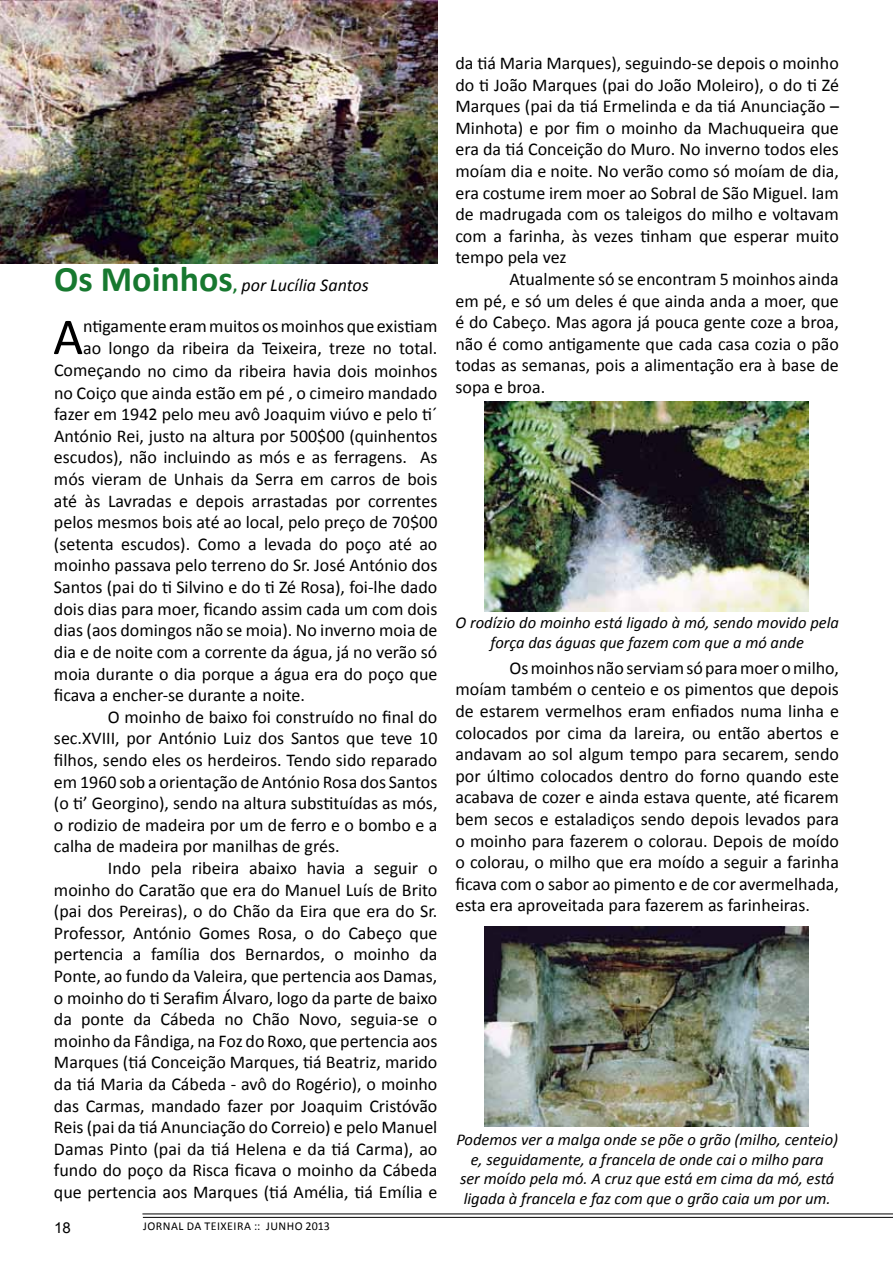
<style>
.page{position:relative;width:893px;height:1263px;background:#fff}
.page>*{position:absolute;margin:0;border:0;box-sizing:border-box;transform-origin:0 0}
.t1{font:52.05px "Calibri";color:#000}
.t2{font:18px/21.6px "Calibri";color:#000;text-align:justify}
.t3{font:italic 18px "Calibri";color:#000}
.t4{font:italic 16.5px/19.8px "Calibri";color:#000;text-align:center}
.t5{font:15px "Arial";color:#000}
.t6{font:12px "Calibri";letter-spacing:.04em;color:#000}
.s1{font-weight:700;font-style:normal;font-size:36px;color:#17782f}
.s2{font-weight:700;font-style:normal;color:#17782f}
</style>
<div class="page">
<hr style="left:142px;top:1213px;width:751px;height:1px;background:#000">
<hr style="left:143px;top:1217px;width:750px;height:1px;background:#000">
<img style="left:0;top:0;width:437px;height:264px">
<img style="left:485px;top:402px;width:323px;height:209px">
<img style="left:485px;top:926px;width:323px;height:201px">
<p class="t3" style="left:54px;top:272px;width:316px"><span class="s1">Os Moinhos</span><span class="s2">,</span> por Lucília Santos</p>
<h1 class="t1" style="left:53px;top:304px;width:30px">A</h1>
<p class="t2" style="left:83px;top:316px;width:356px">ntigamente eram muitos os moinhos que existiam</p>
<p class="t2" style="left:83px;top:337px;width:356px">ao longo da ribeira da Teixeira, treze no total.</p>
<p class="t2" style="left:54px;top:360px;width:385px">Começando no cimo da ribeira havia dois moinhos</p>
<p class="t2" style="left:54px;top:382px;width:385px">no Coiço que ainda estão em pé , o cimeiro mandado</p>
<p class="t2" style="left:54px;top:404px;width:385px">fazer em 1942 pelo meu avô Joaquim viúvo e pelo ti´</p>
<p class="t2" style="left:54px;top:425px;width:385px">António Rei, justo na altura por 500$00 (quinhentos</p>
<p class="t2" style="left:54px;top:447px;width:385px">escudos), não incluindo as mós e as ferragens. As</p>
<p class="t2" style="left:54px;top:468px;width:385px">mós vieram de Unhais da Serra em carros de bois</p>
<p class="t2" style="left:54px;top:490px;width:385px">até às Lavradas e depois arrastadas por correntes</p>
<p class="t2" style="left:54px;top:512px;width:385px">pelos mesmos bois até ao local, pelo preço de 70$00</p>
<p class="t2" style="left:54px;top:533px;width:385px">(setenta escudos). Como a levada do poço até ao</p>
<p class="t2" style="left:54px;top:555px;width:385px">moinho passava pelo terreno do Sr. José António dos</p>
<p class="t2" style="left:54px;top:576px;width:385px">Santos (pai do ti Silvino e do ti Zé Rosa), foi-lhe dado</p>
<p class="t2" style="left:54px;top:598px;width:385px">dois dias para moer, ficando assim cada um com dois</p>
<p class="t2" style="left:54px;top:620px;width:385px">dias (aos domingos não se moia). No inverno moia de</p>
<p class="t2" style="left:54px;top:641px;width:385px">dia e de noite com a corrente da água, já no verão só</p>
<p class="t2" style="left:54px;top:663px;width:385px">moia durante o dia porque a água era do poço que</p>
<p class="t2" style="left:54px;top:684px;width:253px">ficava a encher-se durante a noite.</p>
<p class="t2" style="left:108px;top:706px;width:331px">O moinho de baixo foi construído no final do</p>
<p class="t2" style="left:54px;top:728px;width:385px">sec.XVIII, por António Luiz dos Santos que teve 10</p>
<p class="t2" style="left:54px;top:749px;width:385px">filhos, sendo eles os herdeiros. Tendo sido reparado</p>
<p class="t2" style="left:54px;top:771px;width:385px">em 1960 sob a orientação de António Rosa dos Santos</p>
<p class="t2" style="left:54px;top:792px;width:385px">(o ti’ Georgino), sendo na altura substituídas as mós,</p>
<p class="t2" style="left:54px;top:814px;width:385px">o rodizio de madeira por um de ferro e o bombo e a</p>
<p class="t2" style="left:54px;top:836px;width:287px">calha de madeira por manilhas de grés.</p>
<p class="t2" style="left:54px;top:857px;width:30px">I</p>
<p class="t2" style="left:54px;top:857px;width:385px;text-indent:59px">ndo pela ribeira abaixo havia a seguir o moinho do Caratão que era do Manuel Luís de Brito (pai dos Pereiras), o do Chão da Eira que era do Sr.<br>Professor, António Gomes Rosa, o do Cabeço que pertencia a família dos Bernardos, o moinho da Ponte, ao fundo da Valeira, que pertencia aos Damas, o moinho do ti Serafim Álvaro, logo da parte de baixo da ponte da Cábeda no Chão N ovo, seguia-se o moinho da Fândiga, na Foz do Roxo, que pertencia aos Marques (tiá Conceição Marques, tiá Beatriz, marido da tiá Maria da Cábeda - avô do Rogério), o moinho das Carmas, mandado fazer por Joaquim Cristóvão Reis (pai da tiá Anunciação do Correio) e pelo Manuel Damas Pinto (pai da tiá Helena e da tiá Carma), ao fundo do poço da Risca ficava o moinho da Cábeda que pertencia aos Marques (tiá Amélia, tiá Emília e</p>
<p class="t5" style="left:54px;top:1218px;width:18px">18</p>
<p class="t6" style="left:143px;top:1218px;width:188px">Jornal da Teixeira :: JUN HO 2013</p>
<p class="t2" style="left:455px;top:52px;width:385px;text-align:left">da tiá Maria Marques), seguindo-se depois o moinho do ti João Marques (pai do João Moleiro), o do ti Zé Marques (pai da tiá Ermelinda e da tiá Anunciação – Minhota) e por fim o moinho da Machuqueira que era da tiá Conceição do Muro. No inverno todos eles moíam dia e noite. No verão como só moíam de dia, era costume irem moer ao Sobral de São Miguel. Iam de madrugada com os taleigos do milho e voltavam com a farinha, às vezes tinham que esperar muito tempo pela vez<br>A</p>
<p class="t2" style="left:455px;top:268px;width:385px;text-indent:64px">tualmente só se encontram 5 moinhos ainda em pé, e só um deles é que ainda anda a moer, que é do Cabeço. Mas agora já pouca gente coze a broa, não é como antigamente que cada casa cozia o pão todas as semanas, pois a alimentação era à base de sopa e broa.</p>
<p class="t4" style="left:455px;top:612px;width:385px">O rodízio do moinho está ligado à mó, sendo movido pela força das águas que fazem com que a mó ande</p>
<p class="t2" style="left:455px;top:657px;width:385px;text-indent:66px">s moinhos não serviam só para moer o milho, moíam também o centeio e os pimentos que depois de estarem vermelhos eram enfiados numa linha e colocados por cima da lareira, ou então abertos e andavam ao sol algum tempo para secarem, sendo por último colocados dentro do forno quando este acabava de cozer e ainda estava quente, até ficarem bem secos e estaladiços sendo depois levados para o moinho para fazerem o colorau. Depois de moído o colorau, o milho que era moído a seguir a farinha ficava com o sabor ao pimento e de cor avermelhada, esta era aproveitada para fazerem as farinheiras.</p>
<p class="t2" style="left:455px;top:657px;width:34px">O</p>
<p class="t4" style="left:456px;top:1129px;width:383px">Podemos ver a malga onde se põe o grão (milho, centeio) e, seguidamente, a francela de onde cai o milho para<br>ser moído pela mó. A cruz que está em cima da mó, está ligada à francela e faz com que o grão caia um por um.</p>
</div>
